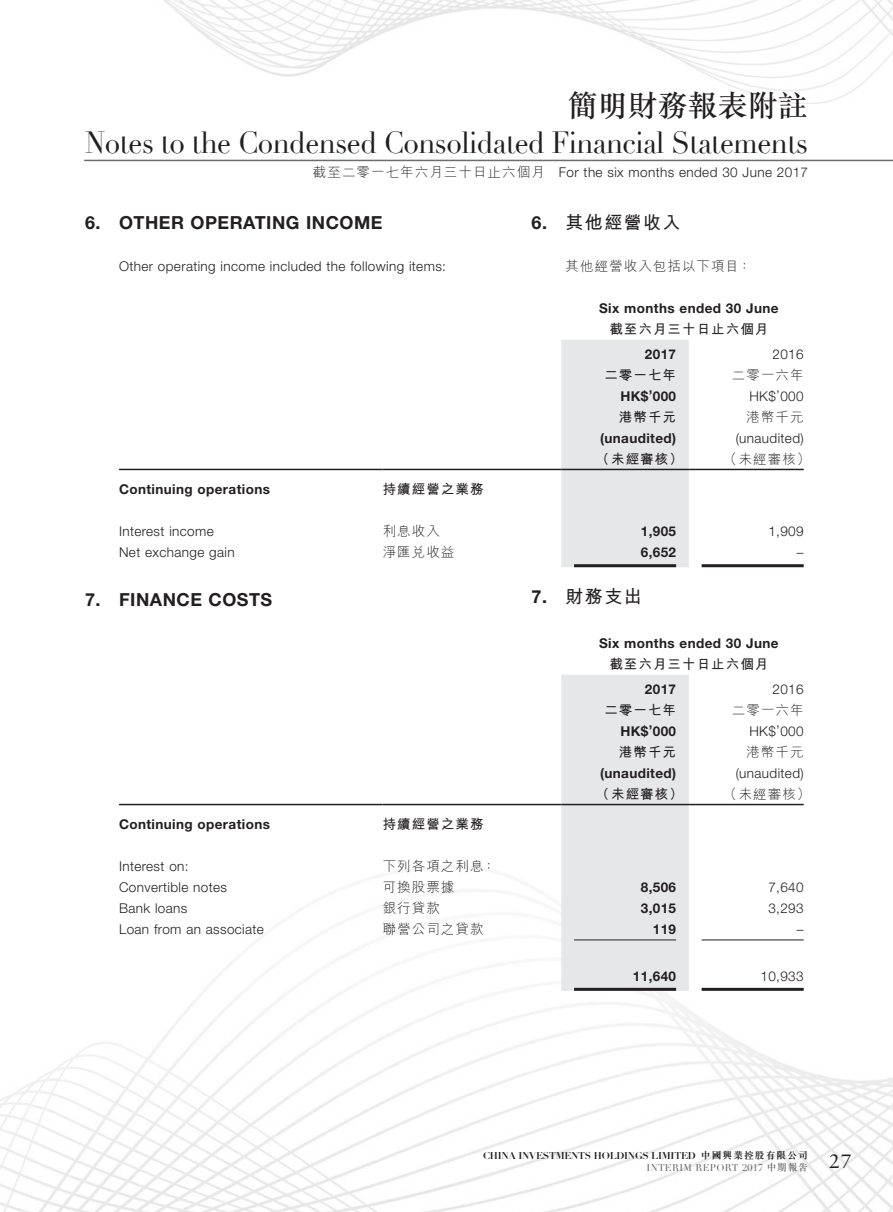
<style>
.page{position:relative;width:893px;height:1212px;background:#fff}
.page>*{position:absolute;margin:0;border:0;box-sizing:border-box;transform-origin:0 0}
.t1{font:30px "Didot";letter-spacing:-.015em;color:#231f20;scale:.93 1}
.t2{font:500 30px "M Sung HK";color:#231f20}
.t3{font:19.5px "Sabon LT Std";color:#231f20}
.Heading_1{font:700 18px "Helvetica Neue LT Std";letter-spacing:.03em;color:#231f20}
.C_Heading_1{font:700 18px "M Hei HK";letter-spacing:.08em;color:#231f20}
.Body_Text{font:300 13.5px "Helvetica Neue LT Std";letter-spacing:.03em;color:#231f20}
.Body_Text-2{font:700 13.5px "Helvetica Neue LT Std";letter-spacing:.03em;color:#231f20}
.Body_Text-3{font:700 13.5px "M Hei HK";letter-spacing:.08em;color:#231f20}
.Body_Text-4{font:300 13.5px "M Hei HK";letter-spacing:.08em;color:#231f20}
.C_Body_Text{font:300 13.5px "M Hei HK";letter-spacing:.08em;color:#231f20}
.t4{font:700 9.75px/12px "Didot LT Std";letter-spacing:-.02em;color:#231f20;text-align:right}
.s1{font-family:"M Hei HK"}
.s2{font-family:"Helvetica Neue LT Std"}
.s3{font-family:"M Sung HK"}
.s4{font-weight:400;color:#636366}
.s5{font-family:"M Sung HK";font-weight:500;color:#636366}
</style>
<div class="page">
<img style="left:163px;top:0;width:730px;height:104px">
<img style="left:0;top:888px;width:893px;height:324px">
<hr style="left:84px;top:160px;width:809px;height:1px;background:#6c6d70">
<div style="left:561px;top:340px;width:128px;height:227px;background:#e6e7e9"></div>
<hr style="left:119px;top:469px;width:264px;height:1px;background:#231f20">
<hr style="left:383px;top:469px;width:178px;height:1px;background:#231f20">
<hr style="left:561px;top:469px;width:128px;height:1px;background:#231f20">
<hr style="left:689px;top:469px;width:115px;height:1px;background:#231f20">
<hr style="left:574px;top:564px;width:102px;height:3px;background:#231f20">
<hr style="left:702px;top:564px;width:102px;height:3px;background:#231f20">
<div style="left:561px;top:675px;width:128px;height:316px;background:#e6e7e9"></div>
<hr style="left:119px;top:804px;width:264px;height:1px;background:#231f20">
<hr style="left:383px;top:804px;width:178px;height:1px;background:#231f20">
<hr style="left:561px;top:804px;width:128px;height:1px;background:#231f20">
<hr style="left:689px;top:804px;width:115px;height:1px;background:#231f20">
<hr style="left:574px;top:939px;width:102px;height:1px;background:#231f20">
<hr style="left:702px;top:939px;width:102px;height:1px;background:#231f20">
<hr style="left:574px;top:988px;width:102px;height:3px;background:#231f20">
<hr style="left:702px;top:988px;width:102px;height:3px;background:#231f20">
<h1 class="t2" style="left:568px;top:85px;width:241px">簡明財務報表附註</h1>
<h1 class="t1" style="left:85px;top:124px;width:779px">Notes to the Condensed Consolidated Financial Statements</h1>
<p class="Body_Text" style="left:313px;top:164px;width:497px"><span class="s1">截至二零一七年六月三十日止六個月</span> For the six months ended 30 June 2017</p>
<p class="Heading_1" style="left:85px;top:211px;width:299px">6. OTHER OPERATING INCOME</p>
<p class="Body_Text" style="left:119px;top:258px;width:328px">Other operating income included the following items:</p>
<p class="C_Heading_1" style="left:531px;top:209px;width:151px"><span class="s2">6.</span> 其他經營收入</p>
<p class="C_Body_Text" style="left:566px;top:259px;width:187px">其他經營收入包括以下項目：</p>
<p class="Body_Text-2" style="left:599px;top:300px;width:181px">Six months ended 30 June</p>
<p class="Body_Text-3" style="left:609px;top:319px;width:161px">截至六月三十日止六個月</p>
<p class="Body_Text-2" style="left:645px;top:346px;width:33px">2017</p>
<p class="Body_Text" style="left:772px;top:346px;width:33px">2016</p>
<p class="Body_Text-3" style="left:604px;top:365px;width:73px">二零一七年</p>
<p class="Body_Text-4" style="left:732px;top:368px;width:73px">二零一六年</p>
<p class="Body_Text-2" style="left:620px;top:388px;width:57px">HK$’000</p>
<p class="Body_Text" style="left:749px;top:388px;width:56px">HK$’000</p>
<p class="Body_Text-3" style="left:619px;top:407px;width:59px">港幣千元</p>
<p class="Body_Text-4" style="left:746px;top:410px;width:59px">港幣千元</p>
<p class="Body_Text-2" style="left:600px;top:430px;width:78px">(unaudited)</p>
<p class="Body_Text" style="left:736px;top:430px;width:70px">(unaudited)</p>
<p class="Body_Text-3" style="left:596px;top:449px;width:88px">（未經審核）</p>
<p class="Body_Text-4" style="left:723px;top:452px;width:88px">（未經審核）</p>
<p class="Body_Text-2" style="left:119px;top:481px;width:152px">Continuing operations</p>
<p class="Body_Text-3" style="left:383px;top:479px;width:102px">持續經營之業務</p>
<p class="Body_Text" style="left:119px;top:523px;width:96px">Interest income</p>
<p class="Body_Text-4" style="left:383px;top:524px;width:59px">利息收入</p>
<p class="Body_Text-2" style="left:641px;top:523px;width:37px">1,905</p>
<p class="Body_Text" style="left:768px;top:523px;width:37px">1,909</p>
<p class="Body_Text" style="left:119px;top:544px;width:117px">Net exchange gain</p>
<p class="Body_Text-4" style="left:383px;top:545px;width:73px">淨匯兌收益</p>
<p class="Body_Text-2" style="left:641px;top:544px;width:37px">6,652</p>
<p class="Body_Text" style="left:797px;top:544px;width:8px">–</p>
<p class="Heading_1" style="left:85px;top:588px;width:189px">7. FINANCE COSTS</p>
<p class="Body_Text-2" style="left:599px;top:635px;width:181px">Six months ended 30 June</p>
<p class="Body_Text-3" style="left:609px;top:654px;width:161px">截至六月三十日止六個月</p>
<p class="Body_Text-2" style="left:645px;top:681px;width:33px">2017</p>
<p class="Body_Text" style="left:772px;top:681px;width:33px">2016</p>
<p class="Body_Text-3" style="left:604px;top:700px;width:73px">二零一七年</p>
<p class="Body_Text-4" style="left:732px;top:703px;width:73px">二零一六年</p>
<p class="Body_Text-2" style="left:620px;top:723px;width:57px">HK$’000</p>
<p class="Body_Text" style="left:749px;top:723px;width:56px">HK$’000</p>
<p class="Body_Text-3" style="left:619px;top:742px;width:59px">港幣千元</p>
<p class="Body_Text-4" style="left:746px;top:745px;width:59px">港幣千元</p>
<p class="Body_Text-2" style="left:600px;top:765px;width:78px">(unaudited)</p>
<p class="Body_Text" style="left:736px;top:765px;width:70px">(unaudited)</p>
<p class="Body_Text-3" style="left:596px;top:784px;width:88px">（未經審核）</p>
<p class="Body_Text-4" style="left:723px;top:787px;width:88px">（未經審核）</p>
<p class="Body_Text-2" style="left:119px;top:816px;width:152px">Continuing operations</p>
<p class="Body_Text-3" style="left:383px;top:814px;width:102px">持續經營之業務</p>
<p class="Body_Text" style="left:119px;top:858px;width:71px">Interest on:</p>
<p class="Body_Text-4" style="left:383px;top:859px;width:115px">下列各項之利息：</p>
<p class="Body_Text" style="left:119px;top:879px;width:109px">Convertible notes</p>
<p class="Body_Text-4" style="left:383px;top:880px;width:73px">可換股票據</p>
<p class="Body_Text-2" style="left:641px;top:879px;width:37px">8,506</p>
<p class="Body_Text" style="left:768px;top:879px;width:37px">7,640</p>
<p class="Body_Text" style="left:119px;top:900px;width:70px">Bank loans</p>
<p class="Body_Text-4" style="left:383px;top:901px;width:59px">銀行貸款</p>
<p class="Body_Text-2" style="left:641px;top:900px;width:37px">3,015</p>
<p class="Body_Text" style="left:768px;top:900px;width:37px">3,293</p>
<p class="Body_Text" style="left:119px;top:921px;width:146px">Loan from an associate</p>
<p class="Body_Text-4" style="left:383px;top:922px;width:102px">聯營公司之貸款</p>
<p class="Body_Text-2" style="left:653px;top:921px;width:25px">119</p>
<p class="Body_Text" style="left:797px;top:921px;width:8px">–</p>
<p class="Body_Text-2" style="left:633px;top:967px;width:45px">11,640</p>
<p class="Body_Text" style="left:760px;top:967px;width:45px">10,933</p>
<p class="C_Heading_1" style="left:531px;top:583px;width:112px"><span class="s2">7.</span> 財務支出</p>
<p class="t4" style="left:483px;top:1149px;width:326px">CHINA INVESTMENTS HOLDINGS LIMITED <span class="s3">中國興業控股有限公司<br></span><span class="s4">INTERIM REPORT 2017</span> <span class="s5">中期報告</span></p>
<h2 class="t3" style="left:829px;top:1150px;width:24px">27</h2>
</div>
